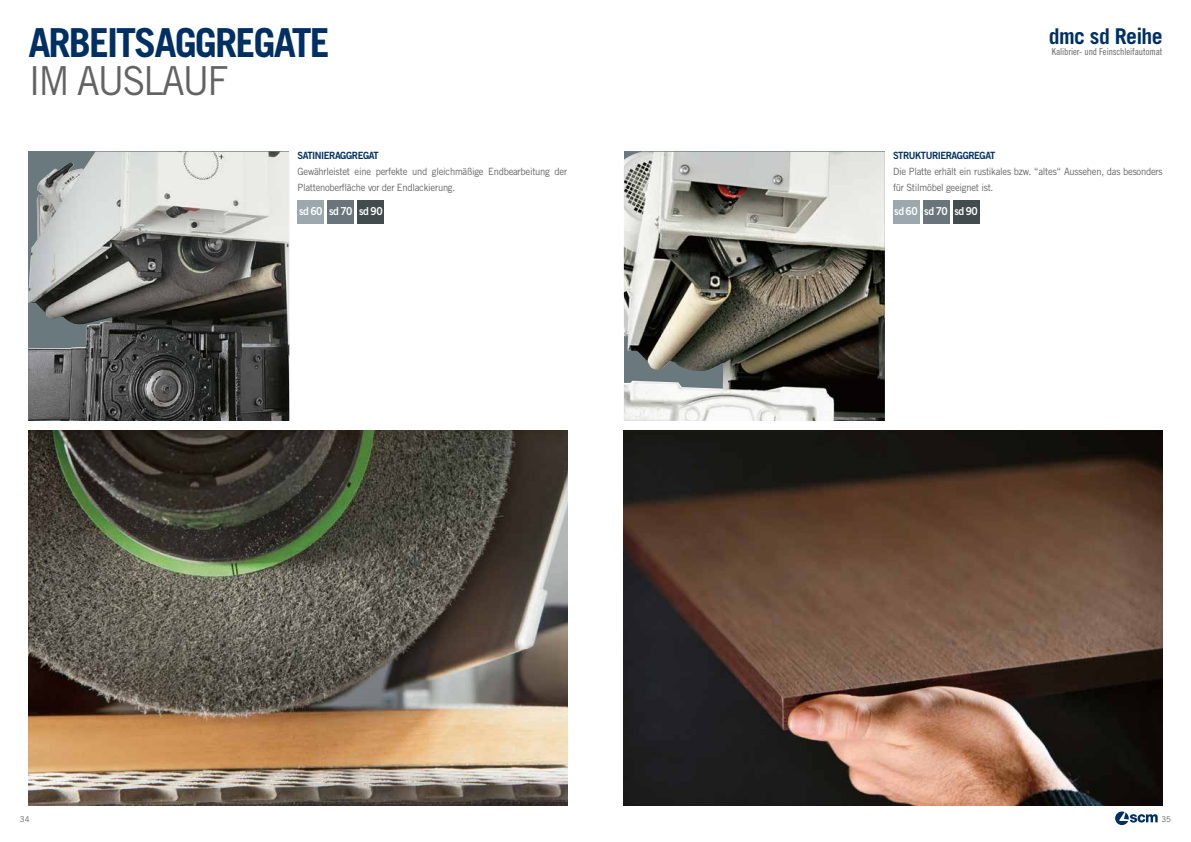
<style>
.page{position:relative;width:1191px;height:842px;background:#fff}
.page>*{position:absolute;margin:0;border:0;box-sizing:border-box;transform-origin:0 0}
.t1{font:700 40px "Trade Gothic LT Std";letter-spacing:-.05em;color:#003063}
.t2{font:40px "Trade Gothic LT Std";letter-spacing:-.06em;color:#646363;scale:.94 1}
.t3{font:700 21.7px "Trade Gothic LT Std";letter-spacing:-.03em;color:#003063}
.t4{font:11px "Trade Gothic LT Std Bd 2";letter-spacing:-.04em;color:#fff;scale:.94 1}
.t5{font:10px/16px "Trade Gothic LT Std";letter-spacing:-.025em;color:#646363;scale:.94 1}
.t6{font:10px "Trade Gothic LT Std Bd 2";letter-spacing:-.05em;color:#003063;scale:.94 1}
.t7{font:9.6px "Trade Gothic LT Std Cn 18";letter-spacing:-.005em;color:#646363}
.t8{font:8px "Trade Gothic LT Std";color:#646363}
</style>
<div class="page">
<img style="left:624px;top:152px;width:260px;height:269px">
<img style="left:28px;top:152px;width:261px;height:269px">
<img style="left:28px;top:431px;width:539px;height:375px">
<div style="left:358px;top:200px;width:26px;height:24px;background:#424b4e"></div>
<div style="left:953px;top:200px;width:26px;height:24px;background:#424b4e"></div>
<img style="left:624px;top:431px;width:538px;height:375px">
<div style="left:298px;top:200px;width:26px;height:24px;background:#9ca7ae"></div>
<div style="left:893px;top:200px;width:26px;height:24px;background:#9ca7ae"></div>
<div style="left:328px;top:200px;width:26px;height:24px;background:#69757b"></div>
<div style="left:923px;top:200px;width:26px;height:24px;background:#69757b"></div>
<svg style="left:1115px;top:811px;width:42px;height:14px"></svg>
<h1 class="t1" style="left:28px;top:18px;width:303px">ARBEITSAGGREGATE</h1>
<h1 class="t2" style="left:28px;top:57px;width:214px">IM AUSLAUF</h1>
<p class="t6" style="left:297px;top:149px;width:88px">SATINIERAGGREGAT</p>
<p class="t5" style="left:297px;top:163px;width:288px">Gewährleistet eine perfekte und gleichmäßige Endbearbeitung der<br>Plattenoberfläche vor der Endlackierung.</p>
<h2 class="t3" style="left:1048px;top:23px;width:115px">dmc sd Reihe</h2>
<p class="t7" style="left:1051px;top:46px;width:112px">Kalibrier- und Feinschleifautomat</p>
<p class="t6" style="left:893px;top:149px;width:110px">STRUKTURIERAGGREGAT</p>
<p class="t5" style="left:893px;top:163px;width:288px">Die Platte erhält ein rustikales bzw. “altes“ Aussehen, das besonders für Stilmöbel geeignet ist.</p>
<p class="t4" style="left:299px;top:204px;width:59px">sd 60 sd 70</p>
<p class="t4" style="left:894px;top:204px;width:59px">sd 60 sd 70</p>
<p class="t4" style="left:359px;top:204px;width:27px">sd 90</p>
<p class="t4" style="left:954px;top:204px;width:27px">sd 90</p>
<p class="t8" style="left:20px;top:814px;width:11px">34</p>
<p class="t8" style="left:1161px;top:814px;width:11px">35</p>
</div>
